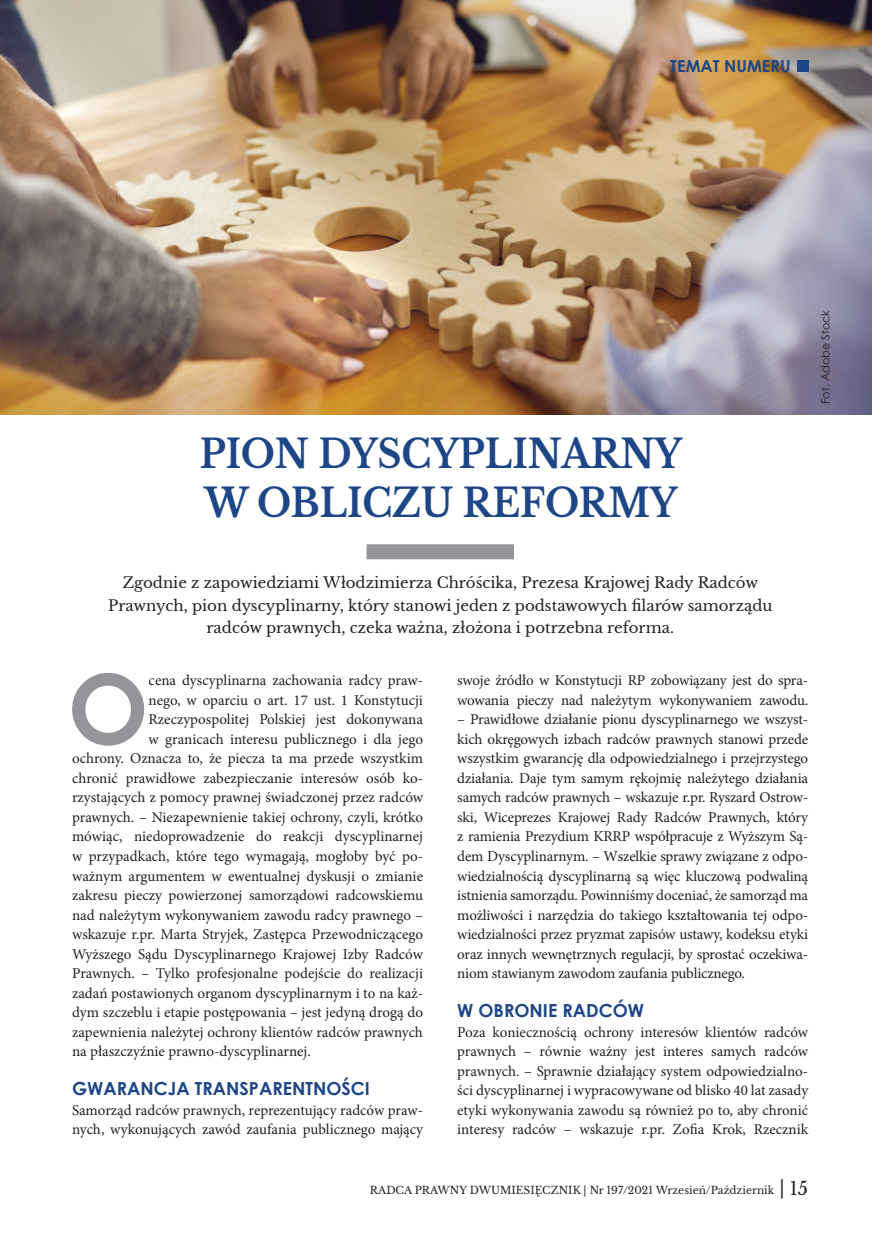
<style>
.page{position:relative;width:872px;height:1234px;background:#fff}
.page>*{position:absolute;margin:0;border:0;box-sizing:border-box;transform-origin:0 0}
.t1{font:700 96.45px "Century Gothic";color:#939598}
.t2{font:700 39px "Libre Baskerville";letter-spacing:.105em;color:#1d4687;scale:.93 1}
.t3{font:700 18px "Century Gothic";color:#1d4687}
.t4{font:700 16.5px "Century Gothic";color:#1d4687}
.t5{font:15px/19.5px "Minion Pro";color:#231f20}
.t6{font:15px/22.5px "Libre Baskerville";color:#231f20;text-align:center}
.t7{font:11.25px "Century Gothic";color:#231f20}
.t8{font:10.5px "Libre Baskerville";color:#231f20}
.s1{font-size:18px}
</style>
<div class="page">
<img style="left:0;top:0;width:872px;height:414px">
<div style="left:366px;top:544px;width:148px;height:15px;background:#939598"></div>
<div style="left:797px;top:60px;width:11px;height:12px;background:#1d4687"></div>
<p class="t4" style="left:670px;top:54px;width:102px">TEMAT NUMERU</p>
<h2 class="t2" style="left:200px;top:429px;width:58px">PION</h2>
<h2 class="t2" style="left:318px;top:429px;width:182px">DYSCYPLINARN</h2>
<h2 class="t2" style="left:654px;top:429px;width:27px">Y</h2>
<h2 class="t2" style="left:204px;top:479px;width:150px">W OBLIC</h2>
<h2 class="t2" style="left:392px;top:479px;width:304px">ZU REFORMY</h2>
<p class="t7" style="left:817px;top:404px;width:96px;rotate:-90deg">Fot. Adobe Stock</p>
<p class="t6" style="left:108px;top:571px;width:666px">Zgodnie z zapowiedziami Włodzimierza Chróścika, Prezesa Krajowej Rady Radców<br>Prawnych, pion dyscyplinarny, który stanowi jeden z podstawowych filarów samorządu radców prawnych, czeka ważna, złożona i potrzebna reforma.</p>
<h1 class="t1" style="left:68px;top:635px;width:83px">O</h1>
<p class="t5" style="left:149px;top:670px;width:276px">cena dyscyplinarna zachowania radcy praw-</p>
<p class="t5" style="left:457px;top:670px;width:352px">swoje źródło w Konstytucji RP zobowiązany jest do spra&shy;wowania pieczy nad należytym wykonywaniem zawodu.</p>
<p class="t5" style="left:457px;top:709px;width:352px;text-align:justify">– Prawidłowe działanie pionu dyscyplinarnego we wszyst&shy;kich okręgowych izbach radców prawnych stanowi przede wszystkim gwarancję dla odpowiedzialnego i przejrzystego działania. Daje tym samym rękojmię należytego działania samych radców prawnych – wskazuje r.pr. Ryszard Ostrow&shy;ski, Wiceprezes Krajowej Rady Radców Prawnych, który z ramienia Prezydium KRRP współpracuje z Wyższym Są&shy;dem Dyscyplinarnym. – Wszelkie sprawy związane z odpo&shy;wiedzialnością dyscyplinarną są więc kluczową podwaliną istnienia samorządu. Powinniśmy doceniać, że samorząd ma możliwości i narzędzia do takiego kształtowania tej odpo&shy;wiedzialności przez pryzmat zapisów ustawy, kodeksu etyki oraz innych wewnętrznych regulacji, by sprostać oczekiwa&shy;niom stawianym zawodom zaufania publicznego.</p>
<p class="t3" style="left:457px;top:996px;width:35px">W OBRON</p>
<p class="t3" style="left:543px;top:996px;width:33px">IE RADC</p>
<p class="t3" style="left:613px;top:996px;width:31px">ÓW</p>
<p class="t5" style="left:457px;top:1021px;width:352px;text-align:justify">Poza koniecznością ochrony interesów klientów radców prawnych – równie ważny jest interes samych radców prawnych. – Sprawnie działający system odpowiedzialno&shy;ści dyscyplinarnej i wypracowywane od blisko 40 lat zasady etyki wykonywania zawodu są również po to, aby chronić interesy radców – wskazuje r.pr. Zofia Krok, Rzecznik</p>
<p class="t5" style="left:149px;top:690px;width:276px">nego, w oparciu o art. 17 ust. 1 Konstytucji</p>
<p class="t5" style="left:149px;top:709px;width:276px">Rzeczypospolitej Polskiej jest dokonywana</p>
<p class="t5" style="left:149px;top:729px;width:276px">w granicach interesu publicznego i dla jego</p>
<p class="t5" style="left:72px;top:748px;width:352px">ochrony. Oznacza to, że piecza ta ma przede wszystkim</p>
<p class="t5" style="left:72px;top:768px;width:352px">chronić prawidłowe zabezpieczanie interesów osób ko-</p>
<p class="t5" style="left:72px;top:787px;width:352px">rzystających z pomocy prawnej świadczonej przez radców</p>
<p class="t5" style="left:72px;top:807px;width:352px">prawnych. – Niezapewnienie takiej ochrony, czyli, krótko</p>
<p class="t5" style="left:72px;top:826px;width:352px">mówiąc, niedoprowadzenie do reakcji dyscyplinarnej</p>
<p class="t5" style="left:72px;top:846px;width:352px">w przypadkach, które tego wymagają, mogłoby być po-</p>
<p class="t5" style="left:72px;top:865px;width:352px">ważnym argumentem w ewentualnej dyskusji o zmianie</p>
<p class="t5" style="left:72px;top:885px;width:352px">zakresu pieczy powierzonej samorządowi radcowskiemu</p>
<p class="t5" style="left:72px;top:904px;width:352px">nad należytym wykonywaniem zawodu radcy prawnego –</p>
<p class="t5" style="left:72px;top:924px;width:352px">wskazuje r.pr. Marta Stryjek, Zastępca Przewodniczącego</p>
<p class="t5" style="left:72px;top:943px;width:352px">Wyższego Sądu Dyscyplinarnego Krajowej Izby Radców</p>
<p class="t5" style="left:72px;top:963px;width:352px">Prawnych. – Tylko profesjonalne podejście do realizacji</p>
<p class="t5" style="left:72px;top:982px;width:352px">zadań postawionych organom dyscyplinarnym i to na każ-</p>
<p class="t5" style="left:72px;top:1002px;width:352px">dym szczeblu i etapie postępowania – jest jedyną drogą do</p>
<p class="t5" style="left:72px;top:1021px;width:352px">zapewnienia należytej ochrony klientów radców prawnych</p>
<p class="t5" style="left:72px;top:1041px;width:240px">na płaszczyźnie prawno-dyscyplinarnej.</p>
<p class="t3" style="left:72px;top:1074px;width:29px">GWARANCJA</p>
<p class="t3" style="left:195px;top:1074px;width:12px">TRANSPARENTNOŚCI</p>
<p class="t5" style="left:72px;top:1099px;width:352px">Samorząd radców prawnych, reprezentujący radców praw&shy;nych, wykonujących zawód zaufania publicznego mający</p>
<p class="t8" style="left:370px;top:1183px;width:440px">Radca Prawny Dwumiesięcznik | Nr 197/2021 Wrzesień/Październik <span class="s1">| 15</span></p>
</div>
